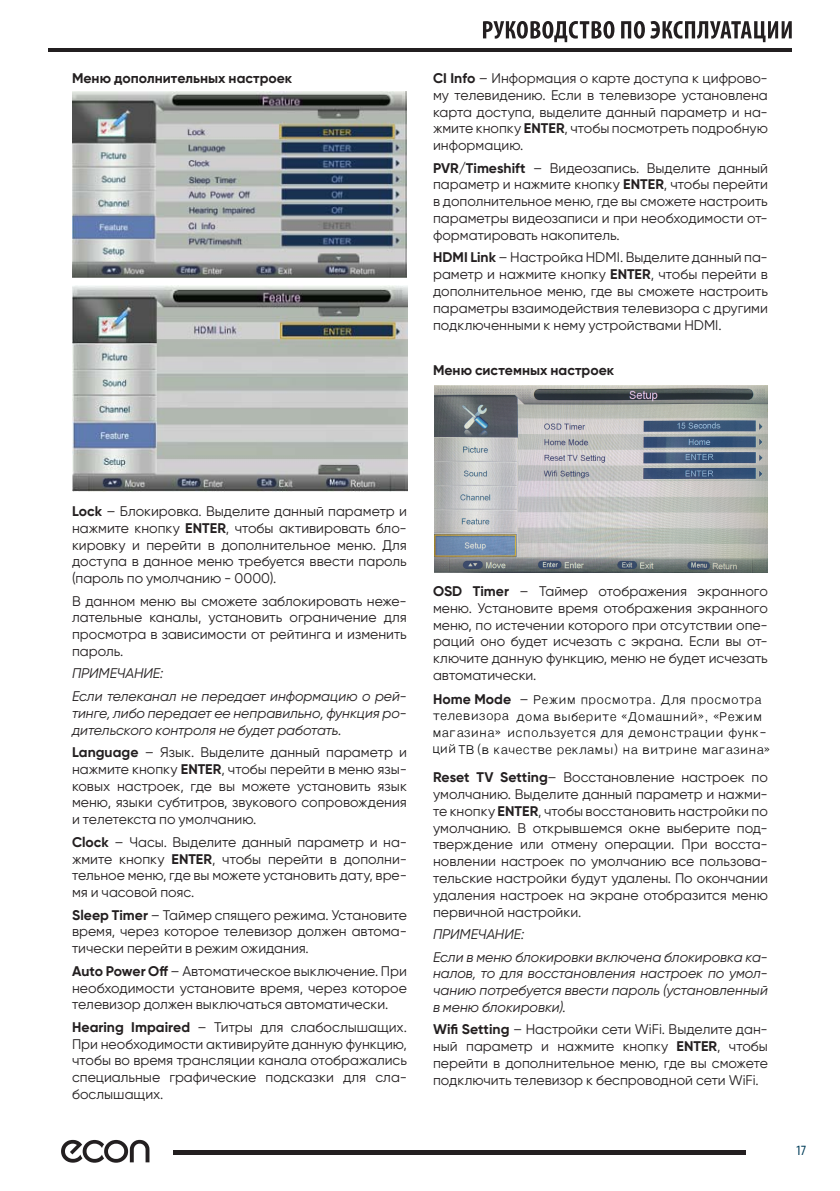
<style>
.page{position:relative;width:840px;height:1191px;background:#fff}
.page>*{position:absolute;margin:0;border:0;box-sizing:border-box;transform-origin:0 0}
.t1{font:condensed 14.2px "Myriad Pro";color:#013d59}
.Основной_текст{font:14px/16.8px "Gilroy";color:#231f20;text-align:justify}
.Примечание{font:italic 14px/16.8px "Gilroy";letter-spacing:-.005em;color:#231f20;text-align:justify}
.Основной_текст-2{font:700 14px "Gilroy";color:#231f20}
.t2{font:12.6px/17.2px "Dotum";letter-spacing:-.005em;color:#000;text-align:right}
.s1{font-weight:700}
.s2{font-weight:400}
</style>
<div class="page">
<hr style="left:173px;top:1150px;width:572px;height:4px;background:#231f20">
<svg style="left:61px;top:1139px;width:88px;height:23px"></svg>
<svg style="left:483px;top:21px;width:131px;height:21px"></svg>
<svg style="left:621px;top:21px;width:23px;height:18px"></svg>
<svg style="left:650px;top:21px;width:141px;height:21px"></svg>
<hr style="left:48px;top:48px;width:743px;height:4px;background:#231f20">
<img style="left:72px;top:91px;width:334px;height:186px">
<img style="left:72px;top:286px;width:335px;height:205px">
<img style="left:434px;top:385px;width:333px;height:188px">
<p class="Основной_текст-2" style="left:72px;top:69px;width:221px">Меню дополнительных настроек</p>
<p class="Основной_текст" style="left:433px;top:69px;width:336px"><span class="s1">CI Info</span> – Информация о карте доступа к цифрово&shy;му телевидению. Если в телевизоре установлена карта доступа, выделите данный параметр и на&shy;жмите кнопку <span class="s1">ENTER</span>, чтобы посмотреть подробную информацию.</p>
<p class="Основной_текст" style="left:433px;top:159px;width:336px"><span class="s1">PVR/Timeshift</span> – Видеозапись. Выделите данный параметр и нажмите кнопку <span class="s1">ENTER</span>, чтобы перейти в дополнительное меню, где вы сможете настроить параметры видеозаписи и при необходимости от&shy;форматировать накопитель.</p>
<p class="Основной_текст" style="left:433px;top:249px;width:336px"><span class="s1">HDMI Link</span> – Настройка HDMI. Выделите данный па&shy;раметр и нажмите кнопку <span class="s1">ENTER</span>, чтобы перейти в дополнительное меню, где вы сможете настроить параметры взаимодействия телевизора с другими подключенными к нему устройствами HDMI.</p>
<p class="Основной_текст-2" style="left:433px;top:362px;width:182px">Меню системных настроек</p>
<p class="Основной_текст" style="left:72px;top:502px;width:336px"><span class="s1">Lock</span> – Блокировка. Выделите данный параметр и нажмите кнопку <span class="s1">ENTER</span>, чтобы активировать бло&shy;кировку и перейти в дополнительное меню. Для доступа в данное меню требуется ввести пароль (пароль по умолчанию - 0000).</p>
<p class="Основной_текст" style="left:72px;top:592px;width:336px">В данном меню вы сможете заблокировать неже&shy;лательные каналы, установить ограничение для просмотра в зависимости от рейтинга и изменить пароль.</p>
<p class="Примечание" style="left:72px;top:665px;width:93px">ПРИМЕЧАНИЕ:</p>
<p class="Примечание" style="left:72px;top:687px;width:336px">Если телеканал не передает информацию о рей&shy;тинге, либо передает ее неправильно, функция ро&shy;дительского контроля не будет работать.</p>
<p class="Основной_текст" style="left:72px;top:743px;width:336px"><span class="s1">Language</span> – Язык. Выделите данный параметр и нажмите кнопку <span class="s1">ENTER</span>, чтобы перейти в меню язы&shy;ковых настроек, где вы можете установить язык меню, языки субтитров, звукового сопровождения и телетекста по умолчанию.</p>
<p class="Основной_текст" style="left:72px;top:833px;width:336px"><span class="s1">Clock</span> – Часы. Выделите данный параметр и на&shy;жмите кнопку <span class="s1">ENTER</span>, чтобы перейти в дополни&shy;тельное меню, где вы можете установить дату, вре&shy;мя и часовой пояс.</p>
<p class="Основной_текст" style="left:72px;top:906px;width:336px"><span class="s1">Sleep Timer</span> – Таймер спящего режима. Установите время, через которое телевизор должен автома&shy;тически перейти в режим ожидания.</p>
<p class="Основной_текст" style="left:72px;top:962px;width:336px"><span class="s1">Auto Power Off</span> – Автоматическое выключение. При необходимости установите время, через которое телевизор должен выключаться автоматически.</p>
<p class="Основной_текст" style="left:72px;top:1018px;width:336px"><span class="s1">Hearing Impaired</span> – Титры для слабослышащих.<br>При необходимости активируйте данную функцию, чтобы во время трансляции канала отображались специальные графические подсказки для сла&shy;бослышащих.</p>
<p class="Основной_текст-2" style="left:433px;top:582px;width:77px">OSD Timer</p>
<p class="Основной_текст" style="left:433px;top:599px;width:336px">меню. Установите время отображения экранного меню, по истечении которого при отсутствии опе&shy;раций оно будет исчезать с экрана. Если вы от&shy;ключите данную функцию, меню не будет исчезать автоматически.</p>
<p class="Основной_текст" style="left:519px;top:582px;width:250px">– Таймер отображения экранного</p>
<p class="Основной_текст-2" style="left:433px;top:690px;width:97px">Home Mode <span class="s2">–</span></p>
<p class="t2" style="left:458px;top:741px;width:313px">ТВ(в качестве рекламы) на витрине магазина»</p>
<p class="t2" style="left:432px;top:690px;width:331px">Режим просмотра. Для просмотра<br>телевизора дома выберите «Домашний», «Режим</p>
<p class="t2" style="left:432px;top:723px;width:70px">магазина»</p>
<p class="t2" style="left:507px;top:723px;width:253px">используется для демонстрации функ</p>
<p class="t2" style="left:432px;top:739px;width:26px">ций</p>
<p class="Основной_текст" style="left:759px;top:724px;width:9px">-</p>
<p class="Основной_текст" style="left:433px;top:768px;width:336px"><span class="s1">Reset TV Setting</span>– Восстановление настроек по умолчанию. Выделите данный параметр и нажми&shy;те кнопку <span class="s1">ENTER</span>, чтобы восстановить настройки по умолчанию. В открывшемся окне выберите под&shy;тверждение или отмену операции. При восста&shy;новлении настроек по умолчанию все пользова&shy;тельские настройки будут удалены. По окончании удаления настроек на экране отобразится меню первичной настройки.</p>
<p class="Примечание" style="left:433px;top:923px;width:336px;line-height:22.4px">ПРИМЕЧАНИЕ:<br>Если в меню блокировки включена блокировка ка-</p>
<p class="Примечание" style="left:433px;top:965px;width:336px">налов, то для восстановления настроек по умол&shy;чанию потребуется ввести пароль (установленный в меню блокировки).</p>
<p class="Основной_текст" style="left:433px;top:1021px;width:336px"><span class="s1">Wifi Setting</span> – Настройки сети WiFi. Выделите дан&shy;ный параметр и нажмите кнопку <span class="s1">ENTER</span>, чтобы перейти в дополнительное меню, где вы сможете подключить телевизор к беспроводной сети WiFi.</p>
<p class="t1" style="left:795px;top:1141px;width:12px">17</p>
</div>
